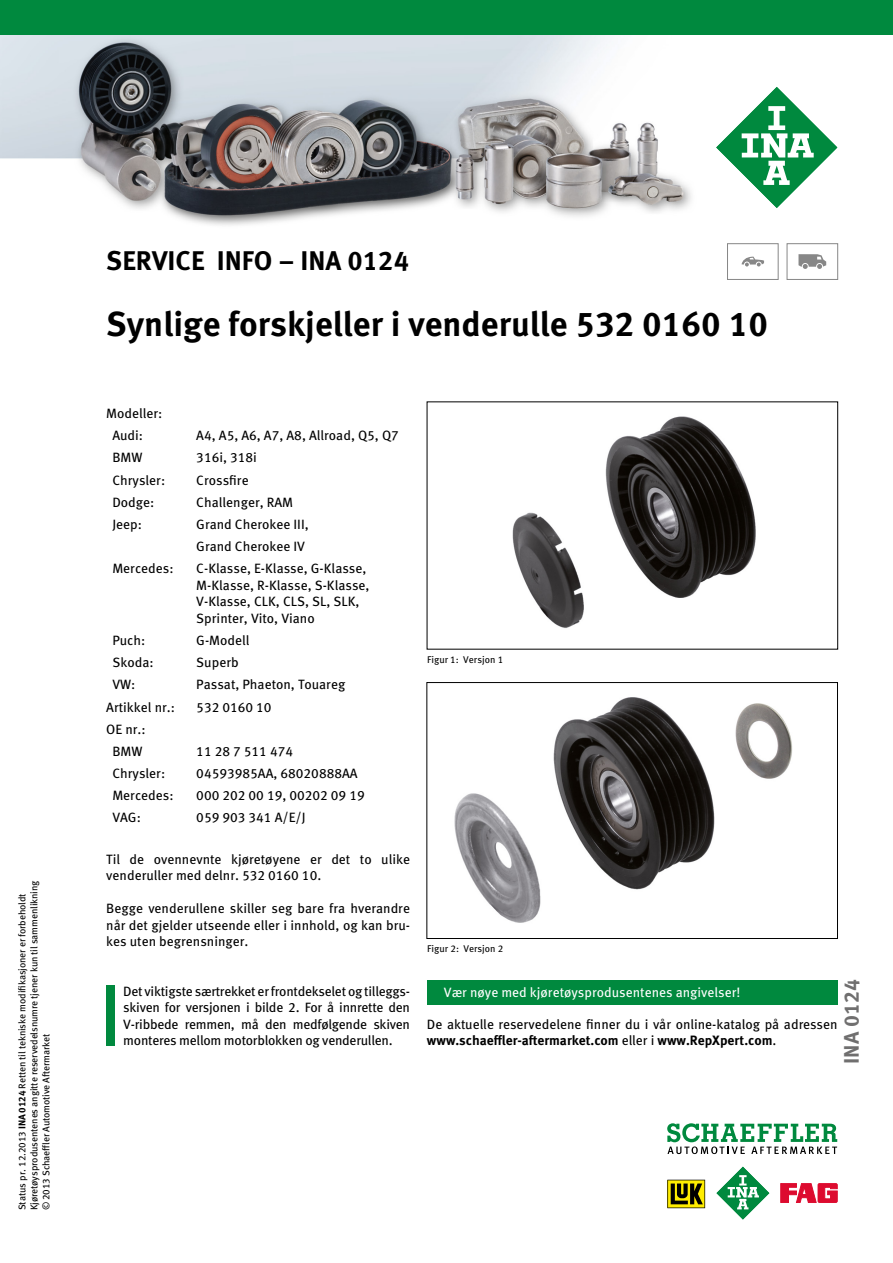
<style>
.page{position:relative;width:893px;height:1263px;background:#fff}
.page>*{position:absolute;margin:0;border:0;box-sizing:border-box;transform-origin:0 0}
.t1{font:700 34.5px "Meta Pro";color:#000}
.t2{font:700 27px "Meta Pro";color:#000}
.t3{font:700 21px "Meta Pro";color:#706f6f}
.t4{font:13.5px/16.5px "Meta Pro";color:#000}
.t5{font:13.5px "Meta Pro";color:#fff}
.t6{font:9.75px/12px "Meta Pro";letter-spacing:-.01em;color:#000}
.s1{font-weight:700}
</style>
<div class="page">
<img style="left:512px;top:416px;width:244px;height:212px">
<img style="left:454px;top:697px;width:339px;height:226px">
<div style="left:427px;top:682px;width:411px;height:257px;border:1px solid #000"></div>
<div style="left:106px;top:985px;width:9px;height:60px;background:#00893e"></div>
<div style="left:427px;top:980px;width:410px;height:24px;background:#00893e"></div>
<div style="left:727px;top:243px;width:51px;height:37px;border:1px solid #878787"></div>
<svg style="left:742px;top:257px;width:22px;height:9px"></svg>
<div style="left:787px;top:243px;width:51px;height:37px;border:1px solid #878787"></div>
<svg style="left:798px;top:254px;width:28px;height:15px"></svg>
<img style="left:0;top:34px;width:893px;height:191px">
<svg style="left:667px;top:1180px;width:38px;height:28px"></svg>
<svg style="left:781px;top:1183px;width:56px;height:19px"></svg>
<svg style="left:716px;top:1166px;width:54px;height:54px"></svg>
<svg style="left:667px;top:1123px;width:170px;height:31px"></svg>
<svg style="left:715px;top:85px;width:124px;height:124px"></svg>
<div style="left:0;top:0;width:893px;height:34px;background:#00893e"></div>
<p class="t6" style="left:15px;top:1210px;width:332px;rotate:-90deg">Status pr. 12.2013 <span class="s1">INA 0124</span> Retten til tekniske modifikasjoner er forbeholdt<br>Kjøretøysprodusentenes angitte reservedelsnumre tjener kun til sammenlikning © 2013 Schaeffler Automotive Aftermarket</p>
<h2 class="t2" style="left:106px;top:239px;width:304px">SERVICE INFO – INA 0124</h2>
<h1 class="t1" style="left:106px;top:297px;width:663px">Synlige forskjeller i venderulle 532 0160 10</h1>
<p class="t4" style="left:112px;top:401px;width:52px;line-height:22.2px;text-indent:-6px">Modeller:<br>Audi:</p>
<p class="t4" style="left:196px;top:426px;width:204px">A4, A5, A6, A7, A8, Allroad, Q5, Q7</p>
<p class="t4" style="left:112px;top:449px;width:32px">BMW</p>
<p class="t4" style="left:196px;top:449px;width:62px">316i, 318i</p>
<p class="t4" style="left:112px;top:471px;width:54px">Chrysler:</p>
<p class="t4" style="left:196px;top:471px;width:54px">Crossfire</p>
<p class="t4" style="left:112px;top:493px;width:43px">Dodge:</p>
<p class="t4" style="left:196px;top:493px;width:98px">Challenger, RAM</p>
<p class="t4" style="left:112px;top:515px;width:31px">Jeep:</p>
<p class="t4" style="left:196px;top:512px;width:114px;line-height:22.2px">Grand Cherokee III,<br>Grand Cherokee IV</p>
<p class="t4" style="left:112px;top:559px;width:63px">Mercedes:</p>
<p class="t4" style="left:196px;top:559px;width:175px">C-Klasse, E-Klasse, G-Klasse,<br>M-Klasse, R-Klasse, S-Klasse,<br>V-Klasse, CLK, CLS, SL, SLK,<br>Sprinter, Vito, Viano</p>
<p class="t4" style="left:112px;top:631px;width:35px">Puch:</p>
<p class="t4" style="left:196px;top:631px;width:55px">G-Modell</p>
<p class="t4" style="left:112px;top:653px;width:43px">Skoda:</p>
<p class="t4" style="left:196px;top:653px;width:44px">Superb</p>
<p class="t4" style="left:112px;top:675px;width:25px">VW:</p>
<p class="t4" style="left:196px;top:675px;width:150px">Passat, Phaeton, Touareg</p>
<p class="t4" style="left:106px;top:698px;width:70px">Artikkel nr.:</p>
<p class="t4" style="left:196px;top:698px;width:77px">532 0160 10</p>
<p class="t4" style="left:106px;top:717px;width:41px;line-height:22.2px;text-align:center">OE nr.:<br>BMW</p>
<p class="t4" style="left:196px;top:742px;width:98px">11 28 7 511 474</p>
<p class="t4" style="left:112px;top:764px;width:54px">Chrysler:</p>
<p class="t4" style="left:196px;top:764px;width:163px">04593985AA, 68020888AA</p>
<p class="t4" style="left:112px;top:786px;width:63px">Mercedes:</p>
<p class="t4" style="left:196px;top:786px;width:170px">000 202 00 19, 00202 09 19</p>
<p class="t4" style="left:112px;top:809px;width:30px">VAG:</p>
<p class="t4" style="left:196px;top:809px;width:111px">059 903 341 A/E/J</p>
<p class="t4" style="left:106px;top:850px;width:305px">Til de ovennevnte kjøretøyene er det to ulike venderuller med delnr. 532 0160 10.</p>
<p class="t4" style="left:106px;top:899px;width:305px;text-align:justify">Begge venderullene skiller seg bare fra hverandre når det gjelder utseende eller i innhold, og kan bru&shy;kes uten begrensninger.</p>
<p class="t4" style="left:123px;top:982px;width:288px;text-align:justify">Det viktigste særtrekket er frontdekselet og tilleggs&shy;skiven for versjonen i bilde 2. For å innrette den V-ribbede remmen, må den medfølgende skiven monteres mellom motorblokken og venderullen.</p>
<p class="t6" style="left:427px;top:653px;width:78px">Figur 1: Versjon 1</p>
<p class="t6" style="left:427px;top:942px;width:78px">Figur 2: Versjon 2</p>
<h3 class="t3" style="left:835px;top:1064px;width:86px;rotate:-90deg">INA 0124</h3>
<p class="t5" style="left:444px;top:982px;width:298px">Vær nøye med kjøretøysprodusentenes angivelser!</p>
<p class="t4" style="left:427px;top:1015px;width:412px">De aktuelle reservedelene finner du i vår online-katalog på adressen <span class="s1">www.schaeffler-aftermarket.com</span> eller i <span class="s1">www.RepXpert.com</span>.</p>
</div>
